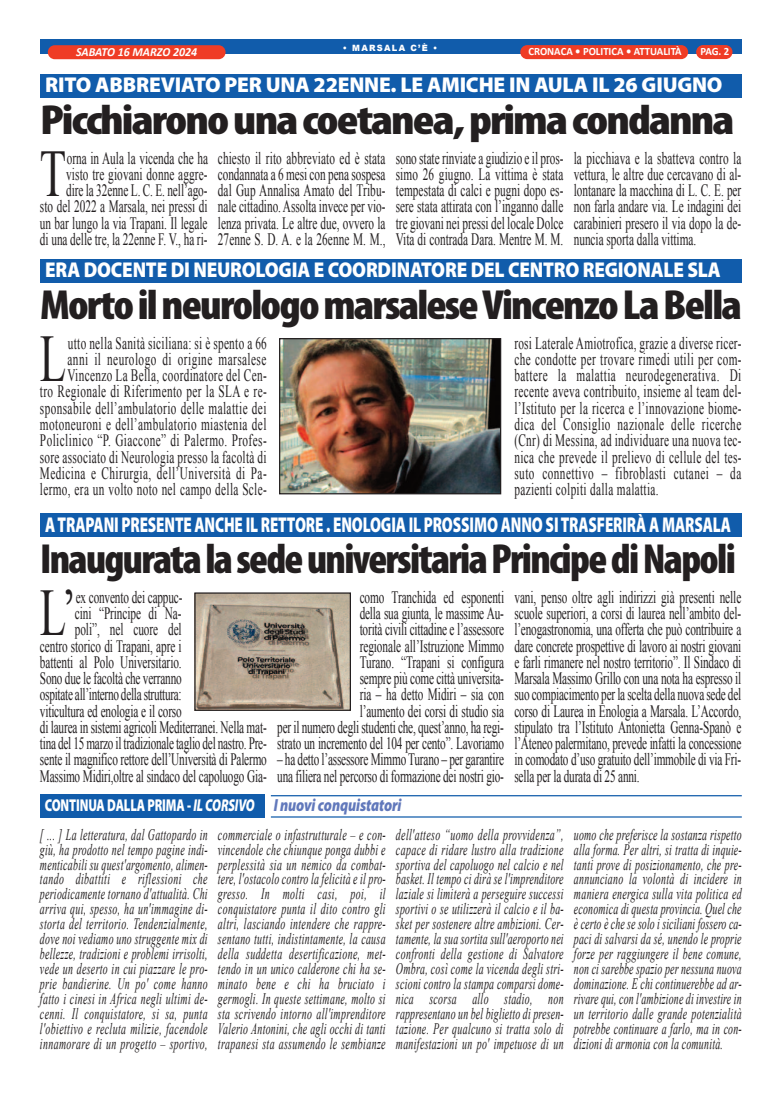
<style>
.page{position:relative;width:780px;height:1099px;background:#fff}
.page>*{position:absolute;margin:0;border:0;box-sizing:border-box;transform-origin:0 0}
.t1{font:66.5px "Times New Roman";color:#231f20;scale:.65 1}
.t2{font:900 condensed 42.25px "Myriad Pro";letter-spacing:-.04em;color:#231f20}
.t3{font:900 condensed 42.25px "Myriad Pro";letter-spacing:-.04em;color:#231f20;scale:1.08 1}
.t4{font:900 condensed 42.25px "Myriad Pro";letter-spacing:-.04em;color:#231f20;scale:1.16 1}
.t5{font:900 21.5px "Myriad Pro";letter-spacing:-.01em;color:#fff;scale:.7 1}
.t6{font:900 21.5px "Myriad Pro";letter-spacing:-.01em;color:#fff;scale:.89 1}
.t7{font:900 21.5px "Myriad Pro";letter-spacing:-.01em;color:#fff}
.t8{font:17.38px/16.2px "Times New Roman";letter-spacing:-.005em;color:#231f20;text-align:justify;scale:.65 1}
.t9{font:17.38px/16.2px "Times New Roman";letter-spacing:.035em;color:#231f20;text-align:right;scale:.65 1}
.t10{font:17.38px "Times New Roman";letter-spacing:-.025em;color:#231f20;scale:.65 1}
.t11{font:900 17.25px "Myriad Pro";letter-spacing:-.01em;color:#fff;scale:.72 1}
.t12{font:italic 16px/14.9px "Times New Roman";letter-spacing:.03em;color:#231f20;text-align:justify;scale:.62 1}
.t13{font:italic 700 12.38px "Calibri";color:#fff;scale:.96 1}
.t14{font:700 11.12px "Calibri";color:#fff;scale:.96 1}
.t15{font:900 8.62px "Arial";letter-spacing:.15em;color:#fff;scale:.96 1}
.s1{font-style:italic}
.s2{font-style:italic;font-size:17.62px;color:#6178bb}
</style>
<div class="page">
<div style="left:40px;top:40px;width:701px;height:14px;background:#115cab"></div>
<div style="left:696px;top:45px;width:36px;height:14px;background:#ef3c25;border-radius:7px"></div>
<div style="left:520px;top:45px;width:168px;height:14px;background:#ef3c25;border-radius:7px"></div>
<div style="left:48px;top:45px;width:177px;height:14px;background:#ef3c25;border-radius:7px"></div>
<div style="left:40px;top:74px;width:701px;height:23px;background:#115cab"></div>
<div style="left:40px;top:259px;width:701px;height:23px;background:#115cab"></div>
<div style="left:40px;top:513px;width:701px;height:23px;background:#115cab"></div>
<img style="left:281px;top:340px;width:218px;height:152px">
<div style="left:279px;top:338px;width:222px;height:156px;border:1px solid #231f20"></div>
<img style="left:196px;top:594px;width:153px;height:115px">
<div style="left:194px;top:592px;width:157px;height:119px;border:1px solid #231f20"></div>
<div style="left:40px;top:794px;width:225px;height:23px;background:#115cab"></div>
<hr style="left:271px;top:795px;width:470px;height:1px;background:#115cab">
<hr style="left:271px;top:816px;width:470px;height:1px;background:#115cab">
<p class="t15" style="left:343px;top:41px;width:100px">• MARSALA C’È •</p>
<p class="t13" style="left:76px;top:47px;width:128px">SABATO 16 MARZO 2024</p>
<p class="t14" style="left:528px;top:47px;width:161px">CRONACA • POLITICA • ATTUALITÀ</p>
<p class="t14" style="left:700px;top:47px;width:32px">PAG. 2</p>
<p class="t7" style="left:45px;top:77px;width:679px">RITO ABBREVIATO PER UNA 22ENNE. LE AMICHE IN AULA IL 26 GIUGNO</p>
<h2 class="t4" style="left:40px;top:105px;width:600px">Picchiaronounacoetanea,primacondanna</h2>
<p class="t8" style="left:40px;top:150px;width:260px;text-align:right">orna in Aula la vicenda che ha<br>visto tre giovani donne aggre-<br>dire la 32enne L. C. E. nell’ago-<br>sto del 2022 a Marsala, nei pressi di un bar lungo la via Trapani. Il legale di una delle tre, la 22enne F. V., ha ri-</p>
<p class="t8" style="left:218px;top:150px;width:259px">chiesto il rito abbreviato ed è stata condannata a 6 mesi con pena sospesa dal Gup Annalisa Amato del Tribu&shy;nale cittadino. Assolta invece per vio&shy;lenza privata. Le altre due, ovvero la 27enne S. D. A. e la 26enne M. M.,</p>
<p class="t8" style="left:396px;top:150px;width:259px">sono state rinviate a giudizio e il pros&shy;simo 26 giugno. La vittima è stata tempestata di calci e pugni dopo es&shy;sere stata attirata con l’inganno dalle tre giovani nei pressi del locale Dolce Vita di contrada Dara. Mentre M. M.</p>
<p class="t8" style="left:573px;top:150px;width:259px">la picchiava e la sbatteva contro la vettura, le altre due cercavano di al&shy;lontanare la macchina di L. C. E. per non farla andare via. Le indagini dei carabinieri presero il via dopo la de&shy;nuncia sporta dalla vittima.</p>
<h1 class="t1" style="left:40px;top:137px;width:42px">T</h1>
<p class="t6" style="left:45px;top:262px;width:760px">ERA DOCENTE DI NEUROLOGIA E COORDINATORE DEL CENTRO REGIONALE SLA</p>
<h2 class="t3" style="left:40px;top:290px;width:651px">MortoilneurologomarsaleseVincenzoLaBella</h2>
<p class="t9" style="left:40px;top:335px;width:350px">utto nella Sanità siciliana: si è spento a 66<br>anni il neurologo di origine marsalese Vincenzo La Bella, coordinatore del Cen-<br>tro Regionale di Riferimento per la SLA e re&shy;sponsabile dell’ambulatorio delle malattie dei motoneuroni e dell’ambulatorio miastenia del Policlinico “P. Giaccone” di Palermo. Profes&shy;sore associato di Neurologia presso la facoltà di Medicina e Chirurgia, dell’Università di Pa&shy;lermo, era un volto noto nel campo della Scle-</p>
<p class="t8" style="left:514px;top:335px;width:351px">rosi Laterale Amiotrofica, grazie a diverse ricer&shy;che condotte per trovare rimedi utili per com&shy;battere la malattia neurodegenerativa. Di recente aveva contribuito, insieme al team del&shy;l’Istituto per la ricerca e l’innovazione biome&shy;dica del Consiglio nazionale delle ricerche (Cnr) di Messina, ad individuare una nuova tec&shy;nica che prevede il prelievo di cellule del tes&shy;suto connettivo – fibroblasti cutanei – da pazienti colpiti dalla malattia.</p>
<h1 class="t1" style="left:40px;top:322px;width:42px">L</h1>
<p class="t5" style="left:45px;top:516px;width:981px">ATRAPANI PRESENTE ANCHE IL RETTORE . ENOLOGIA IL PROSSIMO ANNO SITRASFERIRÀ A MARSALA</p>
<h2 class="t2" style="left:40px;top:544px;width:697px">InauguratalasedeuniversitariaPrincipediNapoli</h2>
<h1 class="t1" style="left:40px;top:576px;width:57px">L’</h1>
<p class="t8" style="left:76px;top:589px;width:166px">ex convento dei cappuc-</p>
<p class="t8" style="left:75px;top:605px;width:166px">cini “Principe di Na-</p>
<p class="t8" style="left:75px;top:621px;width:166px">poli”, nel cuore del</p>
<p class="t8" style="left:40px;top:637px;width:220px">centro storico di Trapani, apre i</p>
<p class="t8" style="left:40px;top:654px;width:220px">battenti al Polo Universitario.</p>
<p class="t8" style="left:40px;top:670px;width:220px">Sono due le facoltà che verranno</p>
<p class="t10" style="left:40px;top:685px;width:220px">ospitate all’interno della struttura:</p>
<p class="t8" style="left:40px;top:702px;width:220px">viticultura ed enologia e il corso</p>
<p class="t8" style="left:40px;top:719px;width:350px">di laurea in sistemi agricoli Mediterranei. Nella mat-</p>
<p class="t8" style="left:40px;top:735px;width:350px">tina del 15 marzo il tradizionale taglio del nastro. Pre-</p>
<p class="t8" style="left:40px;top:751px;width:350px">sente il magnifico rettore dell’Università di Palermo</p>
<p class="t8" style="left:40px;top:767px;width:350px">Massimo Midiri,oltre al sindaco del capoluogo Gia-</p>
<p class="t8" style="left:277px;top:589px;width:350px;text-align:right">como Tranchida ed esponenti<br>della sua giunta, le massime Au-<br>torità civili cittadine e l’assessore<br>regionale all’Istruzione Mimmo<br>Turano. “Trapani si configura<br>sempre più come città universita-<br>ria – ha detto Midiri – sia con<br>l’aumento dei corsi di studio sia<br>per il numero degli studenti che, quest’anno, ha regi&shy;strato un incremento del 104 per cento”. Lavoriamo</p>
<p class="t8" style="left:277px;top:751px;width:350px">– ha detto l’assessore Mimmo Turano – per garantire una filiera nel percorso di formazione dei nostri gio-</p>
<p class="t11" style="left:45px;top:798px;width:497px">CONTINUA DALLA PRIMA - <span class="s1">IL CORSIVO</span> <span class="s2">I nuovi conquistatori</span></p>
<p class="t8" style="left:514px;top:589px;width:350px">vani, penso oltre agli indirizzi già presenti nelle scuole superiori, a corsi di laurea nell’ambito del&shy;l’enogastronomia, una offerta che può contribuire a dare concrete prospettive di lavoro ai nostri giovani e farli rimanere nel nostro territorio”. Il Sindaco di Marsala Massimo Grillo con una nota ha espresso il suo compiacimento per la scelta della nuova sede del corso di Laurea in Enologia a Marsala. L’Accordo, stipulato tra l’Istituto Antonietta Genna-Spanò e l’Ateneo palermitano, prevede infatti la concessione in comodato d’uso gratuito dell’immobile di via Fri&shy;sella per la durata di 25 anni.</p>
<p class="t12" style="left:40px;top:826px;width:272px">[ ... ] La letteratura, dal Gattopardo in giù, ha prodotto nel tempo pagine indi&shy;menticabili su quest'argomento, alimen&shy;tando dibattiti e riflessioni che periodicamente tornano d'attualità. Chi arriva qui, spesso, ha un'immagine di&shy;storta del territorio. Tendenzialmente, dove noi vediamo uno struggente mix di bellezze, tradizioni e problemi irrisolti, vede un deserto in cui piazzare le pro&shy;prie bandierine. Un po' come hanno fatto i cinesi in Africa negli ultimi de&shy;cenni. Il conquistatore, si sa, punta l'obiettivo e recluta milizie, facendole innamorare di un progetto – sportivo,</p>
<p class="t12" style="left:218px;top:826px;width:272px">commerciale o infastrutturale – e con&shy;vincendole che chiunque ponga dubbi e perplessità sia un nemico da combat&shy;tere, l'ostacolo contro la felicità e il pro&shy;gresso. In molti casi, poi, il conquistatore punta il dito contro gli altri, lasciando intendere che rappre&shy;sentano tutti, indistintamente, la causa della suddetta desertificazione, met&shy;tendo in un unico calderone chi ha se&shy;minato bene e chi ha bruciato i germogli. In queste settimane, molto si sta scrivendo intorno all'imprenditore Valerio Antonini, che agli occhi di tanti trapanesi sta assumendo le sembianze</p>
<p class="t12" style="left:396px;top:826px;width:272px">dell'atteso “uomo della provvidenza”, capace di ridare lustro alla tradizione sportiva del capoluogo nel calcio e nel basket. Il tempo ci dirà se l'imprenditore laziale si limiterà a perseguire successi sportivi o se utilizzerà il calcio e il ba&shy;sket per sostenere altre ambizioni. Cer&shy;tamente, la sua sortita sull'aeroporto nei confronti della gestione di Salvatore Ombra, così come la vicenda degli stri&shy;scioni contro la stampa comparsi dome&shy;nica scorsa allo stadio, non rappresentano un bel biglietto di presen&shy;tazione. Per qualcuno si tratta solo di manifestazioni un po' impetuose di un</p>
<p class="t12" style="left:574px;top:826px;width:272px">uomo che preferisce la sostanza rispetto alla forma. Per altri, si tratta di inquie&shy;tanti prove di posizionamento, che pre&shy;annunciano la volontà di incidere in maniera energica sulla vita politica ed economica di questa provincia. Quel che è certo è che se solo i siciliani fossero ca&shy;paci di salvarsi da sé, unendo le proprie forze per raggiungere il bene comune, non ci sarebbe spazio per nessuna nuova dominazione. E chi continuerebbe ad ar&shy;rivare qui, con l'ambizione di investire in un territorio dalle grande potenzialità potrebbe continuare a farlo, ma in con&shy;dizioni di armonia con la comunità.</p>
</div>
